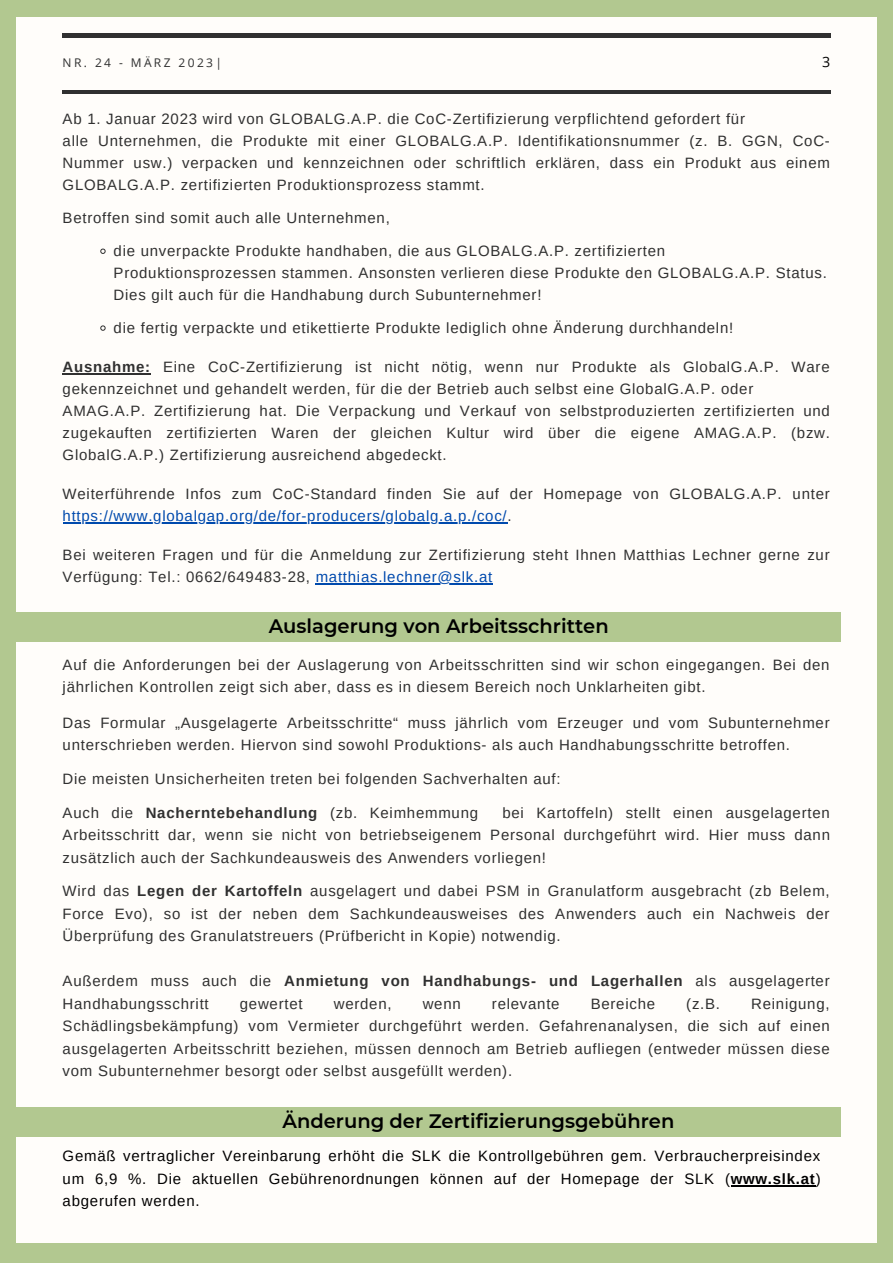
<style>
.page{position:relative;width:893px;height:1264px;background:#fff}
.page>*{position:absolute;margin:0;border:0;box-sizing:border-box;transform-origin:0 0}
.t1{font:600 19.5px "Montserrat";color:#000}
.t2{font:15px/21.9px "Arimo";letter-spacing:.05em;color:#303030}
.t3{font:15px/22.5px "Arimo";letter-spacing:.05em;color:#000;text-align:justify}
.t4{font:14.25px "Open Sans";color:#000}
.t5{font:12px "Open Sans";letter-spacing:.2em;color:#303030}
.s1{font-weight:700}
.s2{color:#004aad}
</style>
<div class="page">
<div style="left:0;top:0;width:892px;height:1262px;background:#b2c890"></div>
<div style="left:17px;top:17px;width:859px;height:1225px;background:#fffdfa"></div>
<hr style="left:63px;top:90px;width:767px;height:4px;background:#303030">
<hr style="left:63px;top:34px;width:767px;height:3px;background:#303030">
<svg style="left:100px;top:248px;width:6px;height:6px"></svg>
<svg style="left:100px;top:325px;width:6px;height:6px"></svg>
<hr style="left:63px;top:373px;width:88px;height:1px;background:#303030">
<hr style="left:63px;top:522px;width:444px;height:1px;background:#004aad">
<hr style="left:315px;top:583px;width:178px;height:1px;background:#004aad">
<div style="left:0;top:613px;width:840px;height:29px;background:#b2c890"></div>
<div style="left:0;top:1107px;width:840px;height:30px;background:#b2c890"></div>
<hr style="left:730px;top:1184px;width:85px;height:1px;background:#000">
<p class="t5" style="left:63px;top:54px;width:161px">NR. 24 - MÄRZ 2023|</p>
<p class="t4" style="left:822px;top:52px;width:10px">3</p>
<p class="t2" style="left:63px;top:108px;width:768px">Ab 1. Januar 2023 wird von GLOBALG.A.P. die CoC-Zertifizierung verpflichtend gefordert für<br>alle Unternehmen, die Produkte mit einer GLOBALG.A.P. Identifikationsnummer (z. B. GGN, CoC-Nummer usw.) verpacken und kennzeichnen oder schriftlich erklären, dass ein Produkt aus einem GLOBALG.A.P. zertifizierten Produktionsprozess stammt.</p>
<p class="t2" style="left:63px;top:207px;width:329px">Betroffen sind somit auch alle Unternehmen,</p>
<p class="t2" style="left:114px;top:240px;width:714px">die unverpackte Produkte handhaben, die aus GLOBALG.A.P. zertifizierten<br>Produktionsprozessen stammen. Ansonsten verlieren diese Produkte den GLOBALG.A.P. Status.<br>Dies gilt auch für die Handhabung durch Subunternehmer!</p>
<p class="t2" style="left:114px;top:316px;width:621px">die fertig verpackte und etikettierte Produkte lediglich ohne Änderung durchhandeln!</p>
<p class="t2" style="left:63px;top:356px;width:768px"><span class="s1">Ausnahme:</span> Eine CoC-Zertifizierung ist nicht nötig, wenn nur Produkte als GlobalG.A.P. Ware gekennzeichnet und gehandelt werden, für die der Betrieb auch selbst eine GlobalG.A.P. oder AMAG.A.P. Zertifizierung hat. Die Verpackung und Verkauf von selbstproduzierten zertifizierten und zugekauften zertifizierten Waren der gleichen Kultur wird über die eigene AMAG.A.P. (bzw.<br>GlobalG.A.P.) Zertifizierung ausreichend abgedeckt.</p>
<p class="t2" style="left:63px;top:483px;width:768px">Weiterführende Infos zum CoC-Standard finden Sie auf der Homepage von GLOBALG.A.P. unter <span class="s2">https://www.globalgap.org/de/for-producers/globalg.a.p./coc/</span>.</p>
<p class="t2" style="left:63px;top:544px;width:768px">Bei weiteren Fragen und für die Anmeldung zur Zertifizierung steht Ihnen Matthias Lechner gerne zur<br>Verfügung: Tel.: 0662/649483-28, <span class="s2">matthias.lechner@slk.at</span></p>
<h1 class="t1" style="left:269px;top:614px;width:341px">Auslagerung von Arbeitsschritten</h1>
<p class="t2" style="left:63px;top:653px;width:768px;line-height:22.5px">Auf die Anforderungen bei der Auslagerung von Arbeitsschritten sind wir schon eingegangen. Bei den jährlichen Kontrollen zeigt sich aber, dass es in diesem Bereich noch Unklarheiten gibt.</p>
<p class="t2" style="left:63px;top:711px;width:768px;line-height:22.5px">Das Formular „Ausgelagerte Arbeitsschritte“ muss jährlich vom Erzeuger und vom Subunternehmer unterschrieben werden. Hiervon sind sowohl Produktions- als auch Handhabungsschritte betroffen.</p>
<p class="t2" style="left:63px;top:767px;width:499px">Die meisten Unsicherheiten treten bei folgenden Sachverhalten auf:</p>
<p class="t2" style="left:63px;top:801px;width:417px">Auch die <span class="s1">Nacherntebehandlung</span> (zb. Keimhemmung</p>
<p class="t2" style="left:63px;top:801px;width:768px;line-height:22.5px;text-align:justify;text-indent:440px">bei Kartoffeln) stellt einen ausgelagerten Arbeitsschritt dar, wenn sie nicht von betriebseigenem Personal durchgeführt wird. Hier muss dann zusätzlich auch der Sachkundeausweis des Anwenders vorliegen!</p>
<p class="t2" style="left:63px;top:880px;width:768px;line-height:22.5px;text-align:justify">Wird das <span class="s1">Legen der Kartoffeln</span> ausgelagert und dabei PSM in Granulatform ausgebracht (zb Belem, Force Evo), so ist der neben dem Sachkundeausweises des Anwenders auch ein Nachweis der Überprüfung des Granulatstreuers (Prüfbericht in Kopie) notwendig.</p>
<p class="t2" style="left:63px;top:969px;width:768px;line-height:22.5px">Außerdem muss auch die <span class="s1">Anmietung von Handhabungs- und Lagerhallen</span> als ausgelagerter<br>Handhabungsschritt</p>
<p class="t2" style="left:63px;top:992px;width:768px;line-height:22.5px;text-align:justify;text-indent:688px">Reinigung, Schädlingsbekämpfung) vom Vermieter durchgeführt werden. Gefahrenanalysen, die sich auf einen ausgelagerten Arbeitsschritt beziehen, müssen dennoch am Betrieb aufliegen (entweder müssen diese vom Subunternehmer besorgt oder selbst ausgefüllt werden).</p>
<h1 class="t1" style="left:282px;top:1109px;width:393px">Änderung der Zertifizierungsgebühren</h1>
<p class="t3" style="left:63px;top:1144px;width:759px">Gemäß vertraglicher Vereinbarung erhöht die SLK die Kontrollgebühren gem. Verbraucherpreisindex um 6,9 %. Die aktuellen Gebührenordnungen können auf der Homepage der SLK (<span class="s1">www.slk.at</span>) abgerufen werden.</p>
<p class="t2" style="left:240px;top:992px;width:64px">gewertet</p>
<p class="t2" style="left:334px;top:992px;width:59px">werden,</p>
<p class="t2" style="left:422px;top:992px;width:40px">wenn</p>
<p class="t2" style="left:492px;top:992px;width:69px">relevante</p>
<p class="t2" style="left:590px;top:992px;width:66px">Bereiche</p>
<p class="t2" style="left:686px;top:992px;width:35px">(z.B.</p>
</div>
